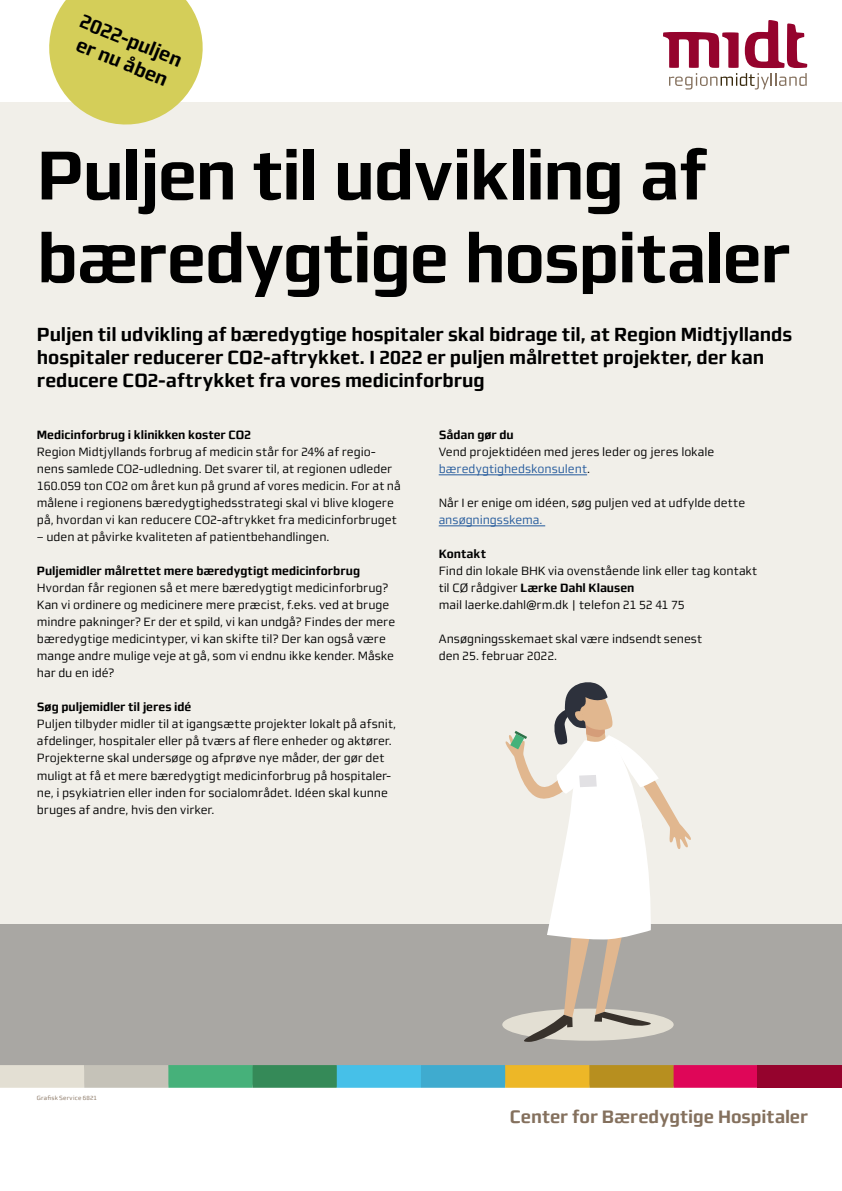
<style>
.page{position:relative;width:842px;height:1191px;background:#fff}
.page>*{position:absolute;margin:0;border:0;box-sizing:border-box;transform-origin:0 0}
.t1{font:700 69px "midtsans";letter-spacing:-.02em;color:#000}
.t2{font:700 19.4px "midtsans";color:#000}
.t3{font:700 19px/22.8px "midtsans";letter-spacing:-.005em;color:#000}
.Afsender_1__linje{font:700 18px "midtsans";color:#84705d}
.t4{font:12px/17px "midtsans";letter-spacing:-.005em;color:#000}
.t5{font:700 12px "midtsans";letter-spacing:-.005em;color:#000}
.t6{font:12px "midtsans";color:#245a9c}
.Afsender_2__linje{font:6px "midtsans";letter-spacing:.035em;color:#84705d}
.s1{color:#000}
.s2{font-weight:400}
</style>
<div class="page">
<svg style="left:663px;top:20px;width:144px;height:69px"></svg>
<div style="left:0;top:102px;width:842px;height:974px;background:#f1efe9"></div>
<div style="left:0;top:923px;width:842px;height:153px;background:#a9a7a3"></div>
<svg style="left:504px;top:682px;width:189px;height:360px"></svg>
<svg style="left:0;top:1065px;width:758px;height:22px;background:#929e85"></svg>
<div style="left:758px;top:1065px;width:84px;height:22px;background:#95032d"></div>
<hr style="left:439px;top:474px;width:148px;height:1px;background:#245a9c">
<hr style="left:439px;top:525px;width:106px;height:1px;background:#245a9c">
<svg style="left:49px;top:0;width:154px;height:125px"></svg>
<p class="t2" style="left:85px;top:10px;width:110px;rotate:22deg">2022-puljen</p>
<p class="t2" style="left:81px;top:33px;width:98px;rotate:22deg">er nu åben</p>
<p class="t1" style="left:37px;top:135px;width:671px">Puljen til udvikling af</p>
<p class="t1" style="left:37px;top:218px;width:755px">bæredygtige hospitaler</p>
<p class="t3" style="left:37px;top:323px;width:757px">Puljen til udvikling af bæredygtige hospitaler skal bidrage til, at Region Midtjyllands hospitaler reducerer CO2-aftrykket. I 2022 er puljen målrettet projekter, der kan</p>
<p class="t3" style="left:37px;top:368px;width:449px">reducere CO2-aftrykket fra vores medicinforbrug</p>
<p class="t5" style="left:37px;top:428px;width:216px">Medicinforbrug i klinikken koster CO2</p>
<p class="t4" style="left:37px;top:443px;width:366px">Region Midtjyllands forbrug af medicin står for 24% af regio&shy;nens samlede CO2-udledning. Det svarer til, at regionen udleder 160.059 ton CO2 om året kun på grund af vores medicin. For at nå målene i regionens bæredygtighedsstrategi skal vi blive klogere på, hvordan vi kan reducere CO2-aftrykket fra medicinforbruget</p>
<p class="t4" style="left:37px;top:528px;width:294px">– uden at påvirke kvaliteten af patientbehandlingen.</p>
<p class="t5" style="left:37px;top:564px;width:325px">Puljemidler målrettet mere bæredygtigt medicinforbrug</p>
<p class="t4" style="left:37px;top:579px;width:360px">Hvordan får regionen så et mere bæredygtigt medicinforbrug?<br>Kan vi ordinere og medicinere mere præcist, f.eks. ved at bruge mindre pakninger? Er der et spild, vi kan undgå? Findes der mere bæredygtige medicintyper, vi kan skifte til? Der kan også være mange andre mulige veje at gå, som vi endnu ikke kender. Måske har du en idé?</p>
<p class="t5" style="left:37px;top:700px;width:156px">Søg puljemidler til jeres idé</p>
<p class="t4" style="left:37px;top:715px;width:361px">Puljen tilbyder midler til at igangsætte projekter lokalt på afsnit, afdelinger, hospitaler eller på tværs af flere enheder og aktører.<br>Projekterne skal undersøge og afprøve nye måder, der gør det muligt at få et mere bæredygtigt medicinforbrug på hospitaler&shy;ne, i psykiatrien eller inden for socialområdet. Idéen skal kunne bruges af andre, hvis den virker.</p>
<p class="t5" style="left:439px;top:428px;width:77px">Sådan gør du</p>
<p class="t4" style="left:439px;top:443px;width:277px">Vend projektidéen med jeres leder og jeres lokale</p>
<p class="t6" style="left:439px;top:462px;width:153px">bæredygtighedskonsulent<span class="s1">.</span></p>
<p class="t4" style="left:439px;top:494px;width:308px">Når I er enige om idéen, søg puljen ved at udfylde dette</p>
<p class="t6" style="left:439px;top:513px;width:105px">ansøgningsskema.</p>
<p class="t5" style="left:439px;top:547px;width:49px">Kontakt</p>
<p class="t4" style="left:439px;top:562px;width:320px">Find din lokale BHK via ovenstående link eller tag kontakt</p>
<p class="t5" style="left:439px;top:581px;width:197px"><span class="s2">til CØ rådgiver</span> Lærke Dahl Klausen</p>
<p class="t4" style="left:439px;top:596px;width:247px">mail laerke.dahl@rm.dk | telefon 21 52 41 75</p>
<p class="t4" style="left:439px;top:630px;width:265px">Ansøgningsskemaet skal være indsendt senest</p>
<p class="t4" style="left:439px;top:647px;width:120px">den 25. februar 2022.</p>
<p class="Afsender_2__linje" style="left:37px;top:1094px;width:62px">Grafisk Service 6821</p>
<p class="Afsender_1__linje" style="left:510px;top:1106px;width:300px">Center for Bæredygtige Hospitaler</p>
</div>
